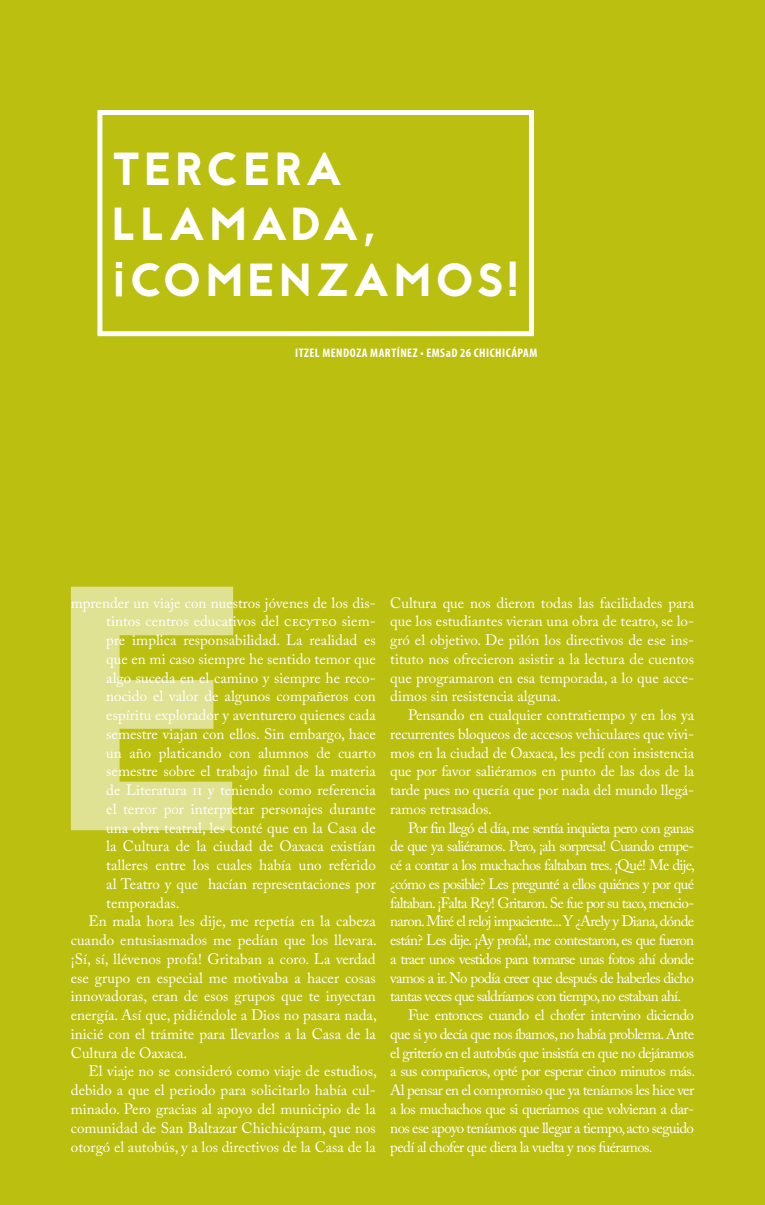
<style>
.page{position:relative;width:765px;height:1205px;background:#babf10}
.page>*{position:absolute;margin:0;border:0;box-sizing:border-box;transform-origin:0 0}
.t1{font:347.5px "Jaapokki";color:#fff}
.t2{font:46.25px "Jaapokki";letter-spacing:.09em;color:#fff}
.t3{font:15px/18.8px "Adobe Caslon Pro";letter-spacing:-.01em;color:#fff;text-align:justify}
.t4{font:15px "Adobe Caslon Pro";letter-spacing:-.05em;color:#fff}
.t5{font:15px "Adobe Caslon Pro";letter-spacing:-.04em;color:#fff}
.t6{font:15px "Adobe Caslon Pro";letter-spacing:-.055em;color:#fff}
.t7{font:700 condensed 12.5px "Myriad Pro";letter-spacing:.04em;color:#fff}
</style>
<div class="page">
<div style="left:97px;top:110px;width:437px;height:226px;border:5px solid #fff"></div>
<h2 class="t2" style="left:112px;top:137px;width:232px">TERCERA</h2>
<h2 class="t2" style="left:112px;top:192px;width:264px">LLAMADA,</h2>
<h2 class="t2" style="left:129px;top:248px;width:390px">COMENZAMOS!</h2>
<h2 class="t2" style="left:124px;top:310px;width:12px;rotate:-180deg">!</h2>
<p class="t7" style="left:295px;top:346px;width:244px">ITZEL MENDOZA MARTÍNEZ • EMSaD 26 CHICHICÁPAM</p>
<h1 class="t1" style="left:48px;top:468px;width:209px">E</h1>
<p class="t3" style="left:71px;top:593px;width:306px">mprender un viaje con nuestros jóvenes de los dis-</p>
<p class="t3" style="left:106px;top:612px;width:271px">tintos centros educativos del cecyteo siem-</p>
<p class="t3" style="left:106px;top:630px;width:271px">pre implica responsabilidad. La realidad es</p>
<p class="t3" style="left:106px;top:649px;width:271px">que en mi caso siempre he sentido temor que</p>
<p class="t3" style="left:106px;top:668px;width:271px">algo suceda en el camino y siempre he reco-</p>
<p class="t3" style="left:106px;top:687px;width:271px">nocido el valor de algunos compañeros con</p>
<p class="t3" style="left:106px;top:705px;width:271px">espíritu explorador y aventurero quienes cada</p>
<p class="t3" style="left:106px;top:724px;width:271px">semestre viajan con ellos. Sin embargo, hace</p>
<p class="t3" style="left:106px;top:743px;width:271px">un año platicando con alumnos de cuarto</p>
<p class="t3" style="left:106px;top:762px;width:271px">semestre sobre el trabajo final de la materia</p>
<p class="t3" style="left:106px;top:780px;width:271px">de Literatura ii y teniendo como referencia</p>
<p class="t3" style="left:106px;top:799px;width:271px">el terror por interpretar personajes durante</p>
<p class="t3" style="left:106px;top:818px;width:271px">una obra teatral, les conté que en la Casa de</p>
<p class="t3" style="left:106px;top:837px;width:271px">la Cultura de la ciudad de Oaxaca existían</p>
<p class="t3" style="left:106px;top:855px;width:271px">talleres entre los cuales había uno referido</p>
<p class="t3" style="left:106px;top:874px;width:271px">al Teatro y que hacían representaciones por</p>
<p class="t3" style="left:106px;top:893px;width:75px">temporadas.</p>
<p class="t3" style="left:89px;top:912px;width:289px">En mala hora les dije, me repetía en la cabeza</p>
<p class="t3" style="left:71px;top:930px;width:308px">cuando entusiasmados me pedían que los llevara.</p>
<p class="t3" style="left:71px;top:949px;width:306px">¡Sí, sí, llévenos profa! Gritaban a coro. La verdad</p>
<p class="t3" style="left:71px;top:968px;width:306px">ese grupo en especial me motivaba a hacer cosas</p>
<p class="t3" style="left:71px;top:987px;width:306px">innovadoras, eran de esos grupos que te inyectan</p>
<p class="t3" style="left:71px;top:1005px;width:307px">energía. Así que, pidiéndole a Dios no pasara nada,</p>
<p class="t3" style="left:71px;top:1024px;width:306px">inicié con el trámite para llevarlos a la Casa de la</p>
<p class="t3" style="left:71px;top:1043px;width:118px">Cultura de Oaxaca.</p>
<p class="t3" style="left:89px;top:1062px;width:290px">El viaje no se consideró como viaje de estudios,</p>
<p class="t3" style="left:71px;top:1080px;width:306px">debido a que el periodo para solicitarlo había cul-</p>
<p class="t3" style="left:71px;top:1099px;width:306px">minado. Pero gracias al apoyo del municipio de la</p>
<p class="t3" style="left:71px;top:1118px;width:306px">comunidad de San Baltazar Chichicápam, que nos</p>
<p class="t3" style="left:71px;top:1137px;width:307px">otorgó el autobús, y a los directivos de la Casa de la</p>
<p class="t3" style="left:390px;top:593px;width:305px">Cultura que nos dieron todas las facilidades para que los estudiantes vieran una obra de teatro, se lo&shy;gró el objetivo. De pilón los directivos de ese ins&shy;tituto nos ofrecieron asistir a la lectura de cuentos que programaron en esa temporada, a lo que acce&shy;dimos sin resistencia alguna.</p>
<p class="t3" style="left:390px;top:705px;width:305px;text-indent:18px">Pensando en cualquier contratiempo y en los ya recurrentes bloqueos de accesos vehiculares que vivi&shy;mos en la ciudad de Oaxaca, les pedí con insistencia que por favor saliéramos en punto de las dos de la tarde pues no quería que por nada del mundo llegá&shy;ramos retrasados.</p>
<p class="t4" style="left:408px;top:819px;width:288px">Por fin llegó el día, me sentía inquieta pero con ganas</p>
<p class="t4" style="left:390px;top:837px;width:305px">de que ya saliéramos. Pero, ¡ah sorpresa! Cuando empe-</p>
<p class="t4" style="left:390px;top:856px;width:306px">cé a contar a los muchachos faltaban tres. ¡Qué! Me dije,</p>
<p class="t4" style="left:390px;top:875px;width:305px">¿cómo es posible? Les pregunté a ellos quiénes y por qué</p>
<p class="t4" style="left:390px;top:894px;width:305px">faltaban. ¡Falta Rey! Gritaron. Se fue por su taco, mencio-</p>
<p class="t4" style="left:390px;top:912px;width:305px">naron. Miré el reloj impaciente... Y ¿Arely y Diana, dónde</p>
<p class="t6" style="left:390px;top:931px;width:305px">están? Les dije. ¡Ay profa!, me contestaron, es que fueron</p>
<p class="t3" style="left:390px;top:949px;width:305px">a traer unos vestidos para tomarse unas fotos ahí donde</p>
<p class="t4" style="left:390px;top:969px;width:305px">vamos a ir. No podía creer que después de haberles dicho</p>
<p class="t3" style="left:390px;top:987px;width:292px">tantas veces que saldríamos con tiempo, no estaban ahí.</p>
<p class="t3" style="left:408px;top:1005px;width:288px">Fue entonces cuando el chofer intervino diciendo</p>
<p class="t5" style="left:390px;top:1025px;width:305px">que si yo decía que nos íbamos, no había problema. Ante</p>
<p class="t5" style="left:390px;top:1044px;width:305px">el griterío en el autobús que insistía en que no dejáramos</p>
<p class="t3" style="left:390px;top:1062px;width:306px">a sus compañeros, opté por esperar cinco minutos más.</p>
<p class="t5" style="left:390px;top:1081px;width:305px">Al pensar en el compromiso que ya teníamos les hice ver</p>
<p class="t5" style="left:390px;top:1100px;width:305px">a los muchachos que si queríamos que volvieran a dar-</p>
<p class="t3" style="left:390px;top:1118px;width:305px">nos ese apoyo teníamos que llegar a tiempo, acto seguido</p>
<p class="t5" style="left:390px;top:1137px;width:264px">pedí al chofer que diera la vuelta y nos fuéramos.</p>
</div>
